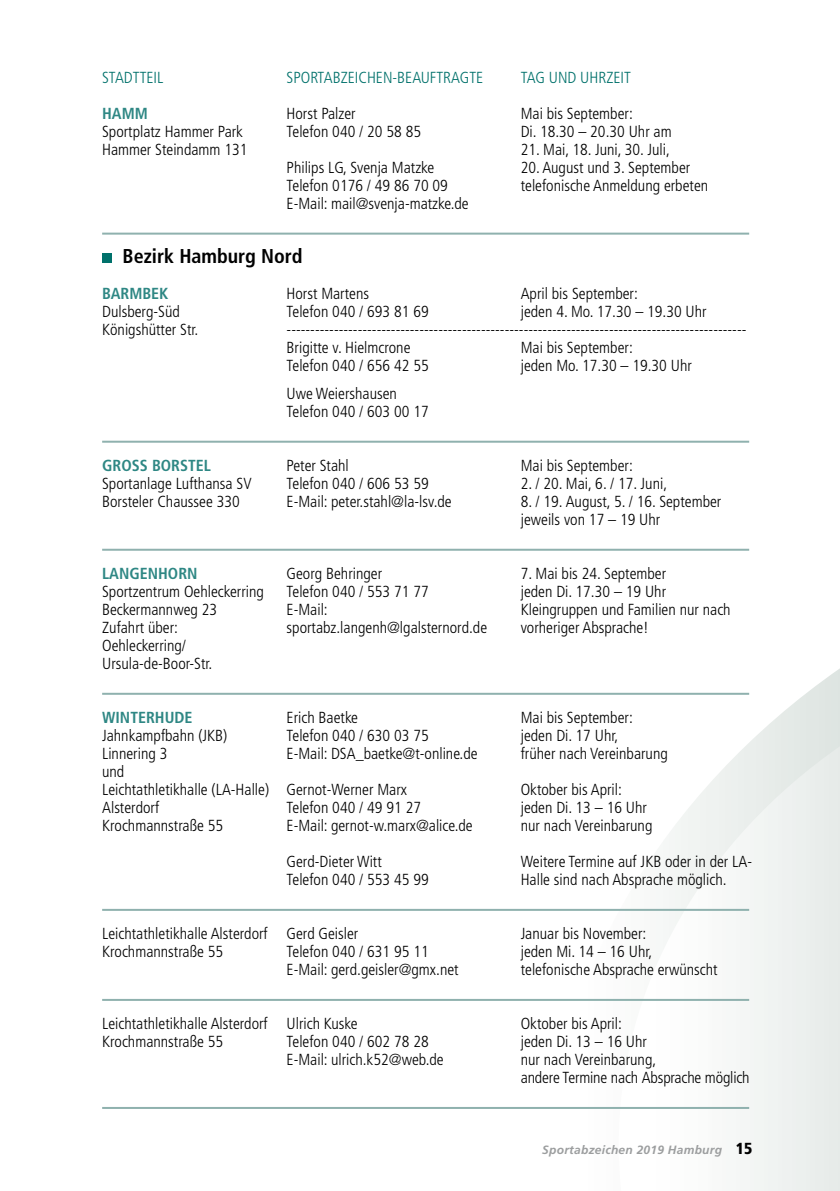
<style>
.page{position:relative;width:840px;height:1191px;background:#fff}
.page>*{position:absolute;margin:0;border:0;box-sizing:border-box;transform-origin:0 0}
.t1{font:700 condensed 20px "Frutiger";color:#000}
.t2{font:300 condensed 16px/18px "Frutiger";color:#000}
.t3{font:300 condensed 16px "Frutiger";color:#00716b}
.t4{font:700 condensed 16px "Frutiger";color:#2e8784}
.t5{font:italic 700 12px "Frutiger";letter-spacing:.02em;color:#9c9e9f}
.s1{font-weight:900;font-style:normal;font-stretch:condensed;font-size:16px;color:#000}
</style>
<div class="page">
<svg style="left:543px;top:669px;width:296px;height:330px"></svg>
<svg style="left:618px;top:746px;width:221px;height:445px"></svg>
<hr style="left:102px;top:233px;width:646px;height:2px;background:#8fb1ae">
<hr style="left:102px;top:441px;width:646px;height:2px;background:#8fb1ae">
<hr style="left:102px;top:549px;width:646px;height:2px;background:#8fb1ae">
<hr style="left:102px;top:693px;width:646px;height:2px;background:#8fb1ae">
<hr style="left:102px;top:909px;width:646px;height:2px;background:#8fb1ae">
<hr style="left:102px;top:999px;width:646px;height:2px;background:#8fb1ae">
<hr style="left:102px;top:1107px;width:646px;height:2px;background:#8fb1ae">
<div style="left:102px;top:253px;width:10px;height:10px;background:#00716b"></div>
<p class="t3" style="left:102px;top:68px;width:15px">Stadtteil</p>
<p class="t4" style="left:102px;top:104px;width:47px">HAMM</p>
<p class="t2" style="left:102px;top:123px;width:147px">Sportplatz Hammer Park<br>Hammer Steindamm 131</p>
<p class="t3" style="left:286px;top:68px;width:16px">Sportabzeichen</p>
<p class="t3" style="left:392px;top:68px;width:22px">-Beauftragte</p>
<p class="t2" style="left:286px;top:105px;width:136px">Horst Palzer<br>Telefon 040 / 20 58 85</p>
<p class="t2" style="left:286px;top:159px;width:183px">Philips LG, Svenja Matzke<br>Telefon 0176 / 49 86 70 09<br>E-Mail: mail@svenja-matzke.de</p>
<p class="t3" style="left:520px;top:68px;width:38px">Tag und</p>
<p class="t3" style="left:580px;top:68px;width:17px">Uhrzeit</p>
<p class="t2" style="left:520px;top:105px;width:152px">Mai bis September:<br>Di. 18.30 – 20.30 Uhr am</p>
<p class="t2" style="left:520px;top:141px;width:151px">21. Mai, 18. Juni, 30. Juli,</p>
<p class="t2" style="left:520px;top:159px;width:189px">20. August und 3. September telefonische Anmeldung erbeten</p>
<p class="t1" style="left:122px;top:244px;width:181px">Bezirk Hamburg Nord</p>
<p class="t4" style="left:102px;top:284px;width:68px">BARMBEK</p>
<p class="t2" style="left:102px;top:303px;width:98px">Dulsberg-Süd<br>Königshütter Str.</p>
<p class="t2" style="left:520px;top:285px;width:187px">April bis September:<br>jeden 4. Mo. 17.30 – 19.30 Uhr</p>
<p class="t2" style="left:520px;top:339px;width:172px">Mai bis September:<br>jeden Mo. 17.30 – 19.30 Uhr</p>
<p class="t2" style="left:286px;top:285px;width:461px">Horst Martens<br>Telefon 040 / 693 81 69 ------------------------------------------------------------------------------------------------- Brigitte v. Hielmcrone<br>Telefon 040 / 656 42 55</p>
<p class="t2" style="left:286px;top:385px;width:143px">Uwe Weiershausen<br>Telefon 040 / 603 00 17</p>
<p class="t4" style="left:102px;top:456px;width:110px">GROSS BORSTEL</p>
<p class="t2" style="left:102px;top:475px;width:151px">Sportanlage Lufthansa SV<br>Borsteler Chaussee 330</p>
<p class="t4" style="left:102px;top:564px;width:97px">LANGENHORN</p>
<p class="t2" style="left:102px;top:583px;width:163px">Sportzentrum Oehleckerring<br>Beckermannweg 23<br>Zufahrt über:<br>Oehleckerring/<br>Ursula-de-Boor-Str.</p>
<p class="t2" style="left:286px;top:457px;width:166px">Peter Stahl<br>Telefon 040 / 606 53 59<br>E-Mail: peter.stahl@la-lsv.de</p>
<p class="t2" style="left:286px;top:565px;width:202px">Georg Behringer<br>Telefon 040 / 553 71 77<br>E-Mail: sportabz.langenh@lgalsternord.de</p>
<p class="t2" style="left:520px;top:457px;width:113px">Mai bis September:</p>
<p class="t2" style="left:520px;top:475px;width:148px">2. / 20. Mai, 6. / 17. Juni,</p>
<p class="t2" style="left:520px;top:493px;width:202px">8. / 19. August, 5. / 16. September jeweils von 17 – 19 Uhr</p>
<p class="t2" style="left:520px;top:565px;width:211px">7. Mai bis 24. September<br>jeden Di. 17.30 – 19 Uhr<br>Kleingruppen und Familien nur nach vorheriger Absprache!</p>
<p class="t4" style="left:102px;top:708px;width:90px">WINTERHUDE</p>
<p class="t2" style="left:102px;top:727px;width:168px">Jahnkampfbahn (JKB)<br>Linnering 3<br>und<br>Leichtathletikhalle (LA-Halle)<br>Alsterdorf<br>Krochmannstraße 55</p>
<p class="t2" style="left:102px;top:925px;width:167px">Leichtathletikhalle Alsterdorf<br>Krochmannstraße 55</p>
<p class="t2" style="left:102px;top:1015px;width:167px">Leichtathletikhalle Alsterdorf<br>Krochmannstraße 55</p>
<p class="t2" style="left:286px;top:709px;width:192px">Erich Baetke<br>Telefon 040 / 630 03 75<br>E-Mail: DSA_baetke@t-online.de</p>
<p class="t2" style="left:286px;top:781px;width:187px">Gernot-Werner Marx<br>Telefon 040 / 49 91 27<br>E-Mail: gernot-w.marx@alice.de</p>
<p class="t2" style="left:286px;top:853px;width:143px">Gerd-Dieter Witt<br>Telefon 040 / 553 45 99</p>
<p class="t2" style="left:286px;top:925px;width:173px">Gerd Geisler<br>Telefon 040 / 631 95 11<br>E-Mail: gerd.geisler@gmx.net</p>
<p class="t2" style="left:286px;top:1015px;width:158px">Ulrich Kuske<br>Telefon 040 / 602 78 28<br>E-Mail: ulrich.k52@web.de</p>
<p class="t2" style="left:520px;top:709px;width:148px">Mai bis September: jeden Di. 17 Uhr,<br>früher nach Vereinbarung</p>
<p class="t2" style="left:520px;top:781px;width:133px">Oktober bis April: jeden Di. 13 – 16 Uhr nur nach Vereinbarung</p>
<p class="t2" style="left:520px;top:853px;width:233px">Weitere Termine auf JKB oder in der LA-<br>Halle sind nach Absprache möglich.</p>
<p class="t2" style="left:520px;top:925px;width:198px">Januar bis November:<br>jeden Mi. 14 – 16 Uhr, telefonische Absprache erwünscht</p>
<p class="t2" style="left:520px;top:1015px;width:230px">Oktober bis April:<br>jeden Di. 13 – 16 Uhr<br>nur nach Vereinbarung,<br>andere Termine nach Absprache möglich</p>
<p class="t5" style="left:542px;top:1143px;width:212px">Sportabzeichen 2019 Hamburg <span class="s1">15</span></p>
</div>
